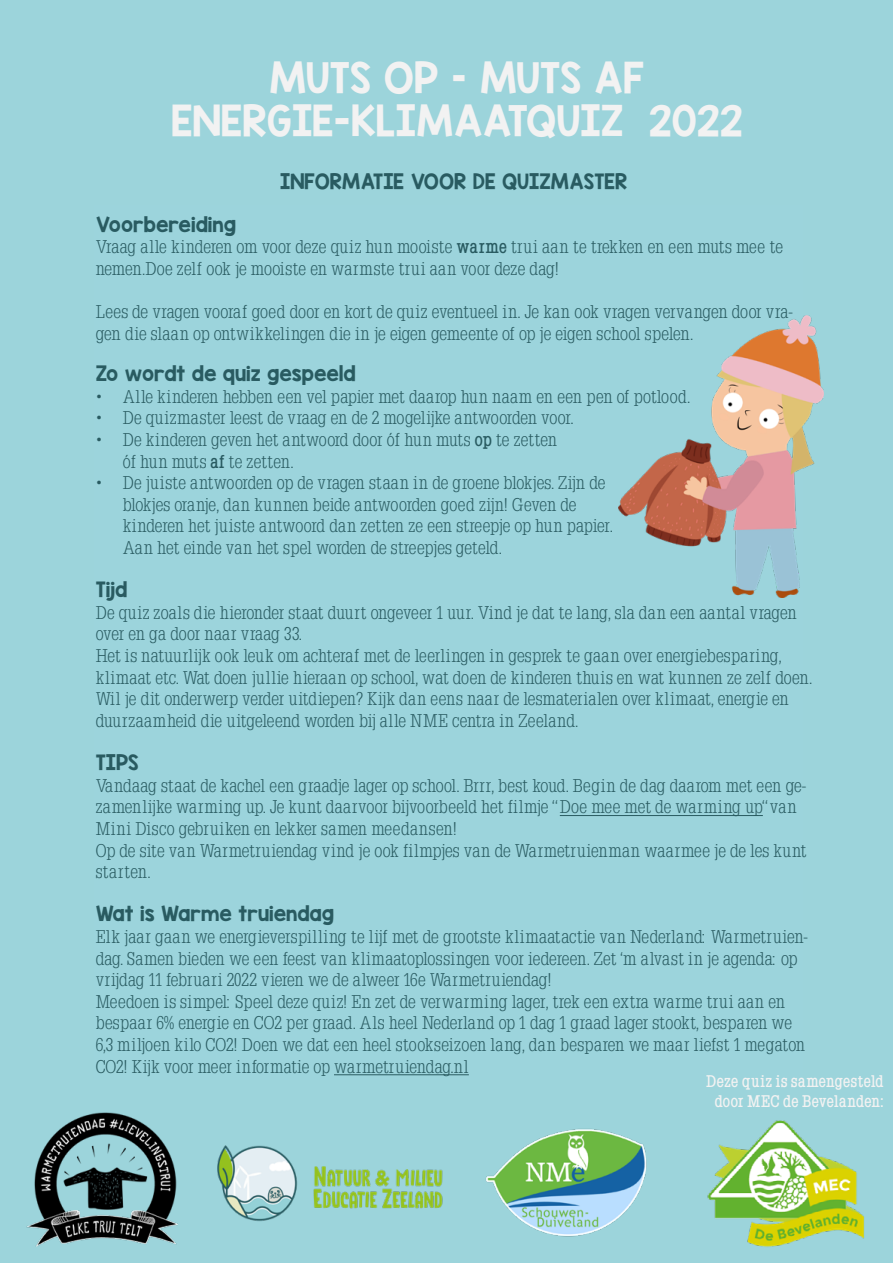
<style>
.page{position:relative;width:893px;height:1263px;background:#9cd4db}
.page>*{position:absolute;margin:0;border:0;box-sizing:border-box;transform-origin:0 0}
.t1{font:36px/43.2px "KG Blank Space Solid";color:#f2f2f2;text-align:center}
.t2{font:300 18px/21.6px "Napoleon";color:#295b61}
.t3{font:300 18px/21.6px "Napoleon";letter-spacing:-.02em;color:#295b61}
.t4{font:300 18px/21.6px "Napoleon";letter-spacing:-.025em;color:#295b61}
.t5{font:18px "KG Blank Space Solid";color:#295b61}
.t6{font:700 16.5px/19.8px "Napoleon";letter-spacing:.03em;color:#f2f2f2;text-align:center}
.s1{font-weight:700}
</style>
<div class="page">
<hr style="left:560px;top:815px;width:203px;height:1px;background:#295b61">
<hr style="left:334px;top:1074px;width:135px;height:1px;background:#295b61">
<img style="left:619px;top:316px;width:205px;height:281px">
<img style="left:26px;top:1112px;width:152px;height:135px">
<img style="left:217px;top:1145px;width:226px;height:76px">
<img style="left:486px;top:1129px;width:161px;height:107px">
<img style="left:707px;top:1120px;width:158px;height:127px">
<h1 class="t1" style="left:171px;top:56px;width:573px">MUTS OP – MUTS AF<br>ENERGIE-KLIMAATQUIZ 2022</h1>
<p class="t5" style="left:280px;top:169px;width:349px">INFORMATIE VOOR DE QUIZMASTER</p>
<p class="t5" style="left:96px;top:212px;width:142px">Voorbereiding</p>
<p class="t2" style="left:96px;top:236px;width:689px">Vraag alle kinderen om voor deze quiz hun mooiste <span class="s1">warme</span> trui aan te trekken en een muts mee te nemen.Doe zelf ook je mooiste en warmste trui aan voor deze dag!</p>
<p class="t4" style="left:96px;top:301px;width:699px">Lees de vragen vooraf goed door en kort de quiz eventueel in. Je kan ook vragen vervangen door vra&shy;gen die slaan op ontwikkelingen die in je eigen gemeente of op je eigen school spelen.</p>
<p class="t5" style="left:96px;top:362px;width:261px">Zo wordt de quiz gespeeld</p>
<p class="t4" style="left:96px;top:386px;width:596px">• Alle kinderen hebben een vel papier met daarop hun naam en een pen of potlood.</p>
<p class="t3" style="left:96px;top:407px;width:479px">• De quizmaster leest de vraag en de 2 mogelijke antwoorden voor.</p>
<p class="t3" style="left:123px;top:429px;width:436px;text-indent:-27px">• De kinderen geven het antwoord door óf hun muts <span class="s1">op</span> te zetten óf hun muts <span class="s1">af</span> te zetten.</p>
<p class="t3" style="left:123px;top:472px;width:491px;text-indent:-27px">• De juiste antwoorden op de vragen staan in de groene blokjes. Zijn de blokjes oranje, dan kunnen beide antwoorden goed zijn! Geven de kinderen het juiste antwoord dan zetten ze een streepje op hun papier.<br>Aan het einde van het spel worden de streepjes geteld.</p>
<p class="t5" style="left:96px;top:578px;width:33px">Tijd</p>
<p class="t3" style="left:96px;top:602px;width:718px">De quiz zoals die hieronder staat duurt ongeveer 1 uur. Vind je dat te lang, sla dan een aantal vragen over en ga door naar vraag 33.<br>Het is natuurlijk ook leuk om achteraf met de leerlingen in gesprek te gaan over energiebesparing, klimaat etc. Wat doen jullie hieraan op school, wat doen de kinderen thuis en wat kunnen ze zelf doen.<br>Wil je dit onderwerp verder uitdiepen? Kijk dan eens naar de lesmaterialen over klimaat, energie en duurzaamheid die uitgeleend worden bij alle NME centra in Zeeland.</p>
<p class="t5" style="left:96px;top:750px;width:45px">TIPS</p>
<p class="t2" style="left:96px;top:774px;width:713px">Vandaag staat de kachel een graadje lager op school. Brrr, best koud. Begin de dag daarom met een ge&shy;zamenlijke warming up. Je kunt daarvoor bijvoorbeeld het filmje “Doe mee met de warming up“van Mini Disco gebruiken en lekker samen meedansen!<br>Op de site van Warmetruiendag vind je ook filmpjes van de Warmetruienman waarmee je de les kunt starten.</p>
<p class="t5" style="left:96px;top:902px;width:240px">Wat is Warme truiendag</p>
<p class="t2" style="left:96px;top:926px;width:714px">Elk jaar gaan we energieverspilling te lijf met de grootste klimaatactie van Nederland: Warmetruien&shy;dag. Samen bieden we een feest van klimaatoplossingen voor iedereen. Zet ‘m alvast in je agenda: op vrijdag 11 februari 2022 vieren we de alweer 16e Warmetruiendag!<br>Meedoen is simpel: Speel deze quiz! En zet de verwarming lager, trek een extra warme trui aan en bespaar 6% energie en CO2 per graad. Als heel Nederland op 1 dag 1 graad lager stookt, besparen we 6,3 miljoen kilo CO2! Doen we dat een heel stookseizoen lang, dan besparen we maar liefst 1 megaton CO2! Kijk voor meer informatie op warmetruiendag.nl</p>
<p class="t6" style="left:706px;top:1072px;width:179px">Deze quiz is samengesteld door MEC de Bevelanden:</p>
</div>
